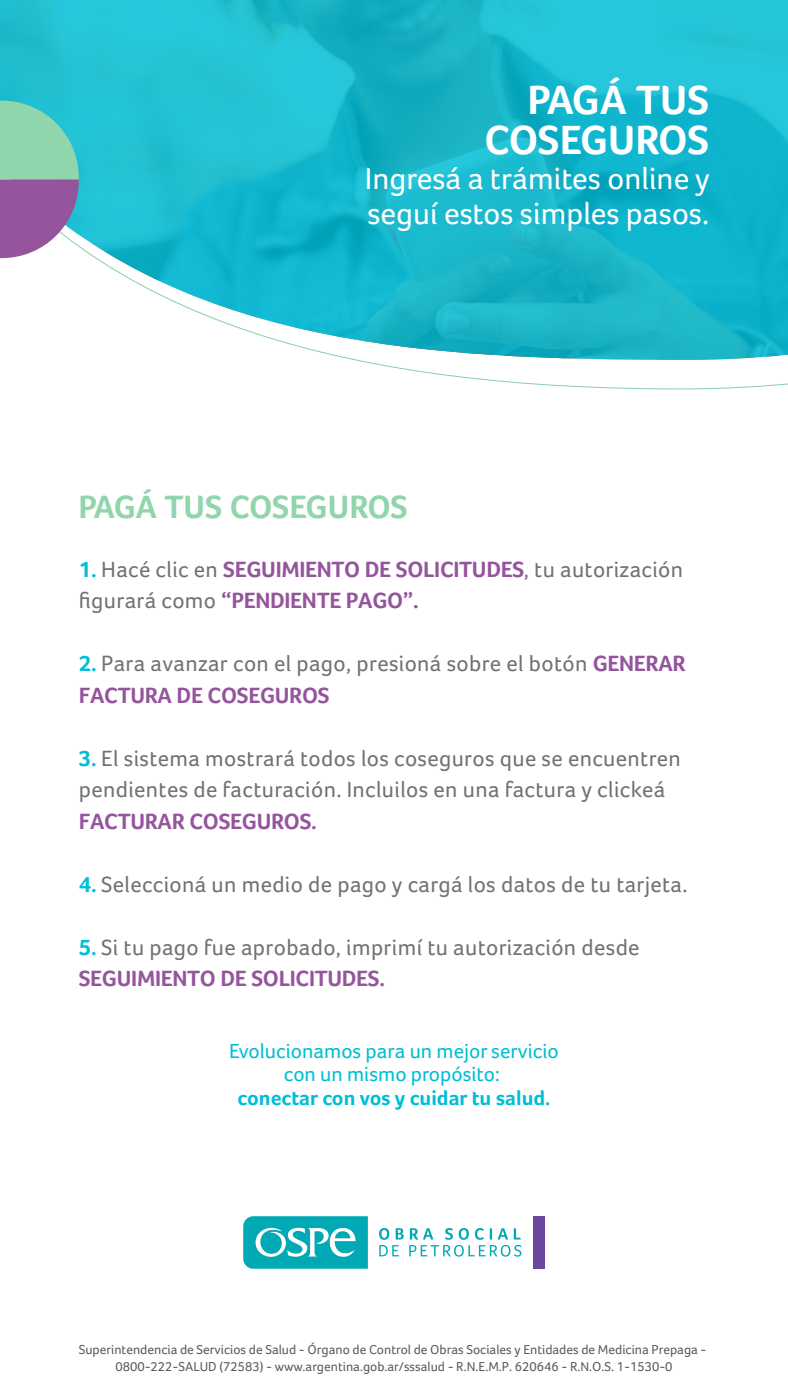
<style>
.page{position:relative;width:788px;height:1400px;background:#fff}
.page>*{position:absolute;margin:0;border:0;box-sizing:border-box;transform-origin:0 0}
.t1{font:700 42px/40.7px "Foco";letter-spacing:-.01em;color:#fff;text-align:right}
.t2{font:700 33.25px "Foco";letter-spacing:-.01em;color:#90d5ac}
.t3{font:31.5px/35px "Foco";color:#fff}
.t4{font:22.75px/31.5px "Foco";letter-spacing:.015em;color:#727276}
.t5{font:700 22.75px/31.5px "Foco";letter-spacing:-.015em;color:#94559c}
.t6{font:21px/23.6px "Foco";color:#00bed6;text-align:center}
.t7{font:700 21px "Foco";color:#00bed6}
.t8{font:13.3px/17.6px "Foco";color:#5b5b5f;text-align:center}
.s1{color:#00bed6}
.s2{font-weight:400;color:#727276}
.s3{color:#8e4994}
.s4{font-weight:700;color:#00bed6}
.s5{font-weight:700;color:#94559c}
</style>
<div class="page">
<svg style="left:0;top:0;width:788px;height:360px;background:#2fbfd2"></svg>
<svg style="left:243px;top:1216px;width:125px;height:53px;background:#2db8c1"></svg>
<svg style="left:379px;top:1228px;width:24px;height:28px"></svg>
<svg style="left:409px;top:1228px;width:112px;height:29px"></svg>
<div style="left:533px;top:1216px;width:11px;height:53px;background:#6a489c"></div>
<svg style="left:0;top:101px;width:79px;height:157px;background:#8ca3b1"></svg>
<h1 class="t1" style="left:484px;top:79px;width:226px">PAGÁ TUS<br>COSEGUROS</h1>
<h3 class="t3" style="left:365px;top:161px;width:346px">Ingresá a trámites online y seguí estos simples pasos.</h3>
<h2 class="t2" style="left:78px;top:488px;width:331px">PAGÁ TUS COSEGUROS</h2>
<p class="t5" style="left:79px;top:553px;width:605px"><span class="s1">1.</span> <span class="s2">Hacé clic en</span> SEGUIMIENTO DE SOLICITUDES<span class="s2">, tu autorización figurará como</span> “PENDIENTE PAGO”<span class="s3">.</span></p>
<p class="t4" style="left:79px;top:648px;width:608px"><span class="s4">2.</span> Para avanzar con el pago, presioná sobre el botón <span class="s5">GENERAR<br>FACTURA DE COSEGUROS</span></p>
<p class="t4" style="left:79px;top:742px;width:603px"><span class="s4">3.</span> El sistema mostrará todos los coseguros que se encuentren pendientes de facturación. Incluilos en una factura y clickeá</p>
<p class="t5" style="left:79px;top:805px;width:239px">FACTURAR COSEGUROS.</p>
<p class="t4" style="left:79px;top:868px;width:610px"><span class="s4">4.</span> Seleccioná un medio de pago y cargá los datos de tu tarjeta.</p>
<p class="t4" style="left:79px;top:931px;width:562px"><span class="s4">5.</span> Si tu pago fue aprobado, imprimí tu autorización desde<br><span class="s5">SEGUIMIENTO DE SOLICITUDES.</span></p>
<p class="t6" style="left:229px;top:1039px;width:331px">Evolucionamos para un mejor servicio con un mismo propósito:</p>
<p class="t7" style="left:237px;top:1085px;width:314px">conectar con vos y cuidar tu salud.</p>
<p class="t8" style="left:79px;top:1340px;width:629px">Superintendencia de Servicios de Salud - Órgano de Control de Obras Sociales y Entidades de Medicina Prepaga -<br>0800-222-SALUD (72583) - www.argentina.gob.ar/sssalud - R.N.E.M.P. 620646 - R.N.O.S. 1-1530-0</p>
</div>
